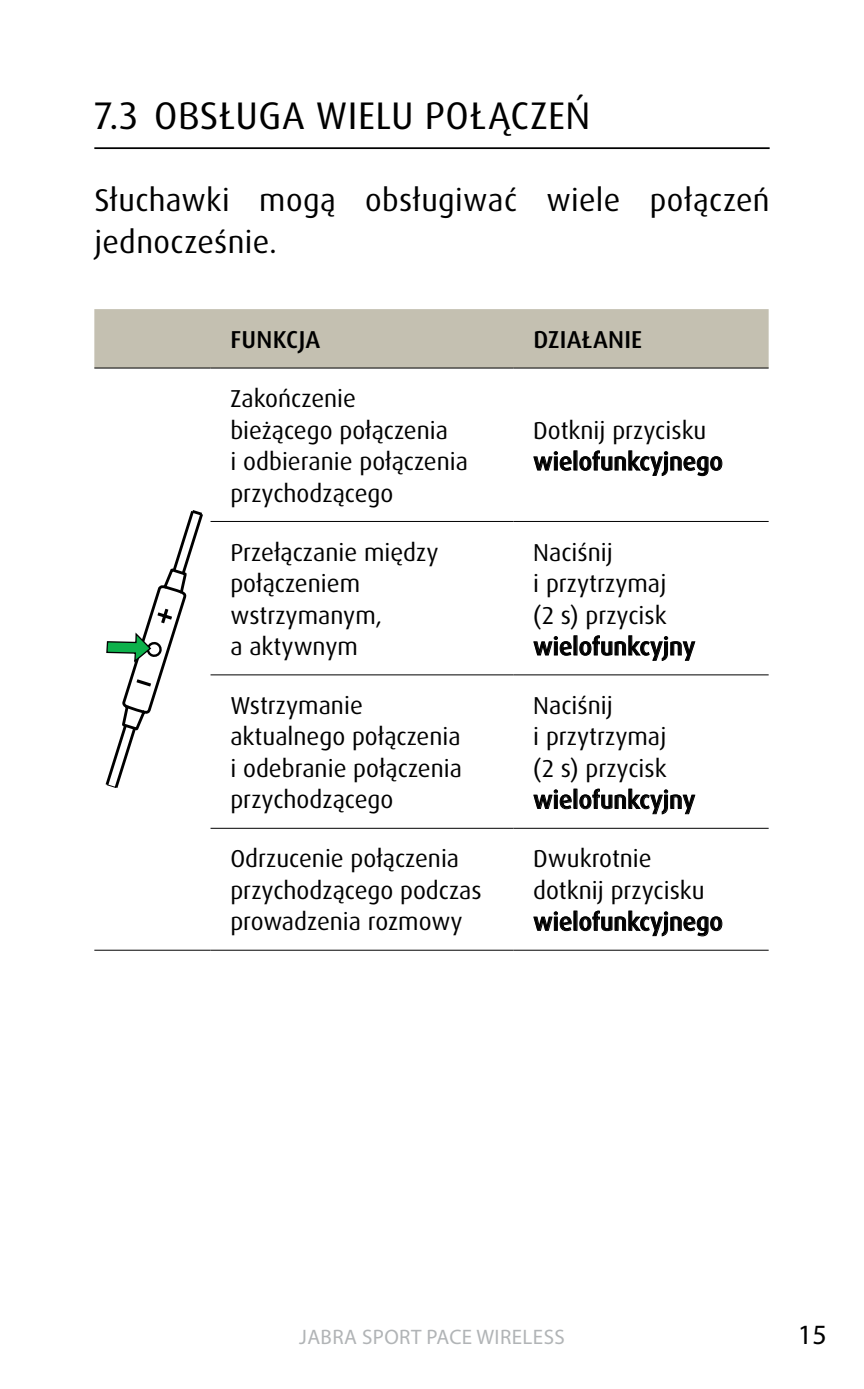
<style>
.page{position:relative;width:864px;height:1389px;background:#fff}
.page>*{position:absolute;margin:0;border:0;box-sizing:border-box;transform-origin:0 0}
.t1{font:38.5px "Dax Pro";letter-spacing:.015em;color:#000}
.t2{font:31.5px/42px "Dax Pro";letter-spacing:.01em;color:#000}
.t3{font:28px "Myriad Pro";color:#000}
.t4{font:24.5px/31.5px "Dax Pro";color:#000}
.t5{font:500 24.5px "Dax Pro";color:#000}
.t6{font:21px "Myriad Pro";letter-spacing:.02em;color:#b1b4b6}
</style>
<div class="page">
<hr style="left:94px;top:147px;width:675px;height:2px;background:#000">
<div style="left:94px;top:309px;width:674px;height:58px;background:#c4c0b1"></div>
<hr style="left:94px;top:950px;width:116px;height:1px;background:#000">
<hr style="left:210px;top:521px;width:303px;height:1px;background:#000">
<hr style="left:513px;top:521px;width:255px;height:1px;background:#000">
<hr style="left:210px;top:674px;width:303px;height:1px;background:#000">
<hr style="left:513px;top:674px;width:255px;height:1px;background:#000">
<hr style="left:210px;top:828px;width:303px;height:1px;background:#000">
<hr style="left:513px;top:828px;width:255px;height:1px;background:#000">
<hr style="left:210px;top:950px;width:303px;height:1px;background:#000">
<hr style="left:513px;top:950px;width:255px;height:1px;background:#000">
<hr style="left:94px;top:367px;width:116px;height:2px;background:#000">
<hr style="left:210px;top:367px;width:303px;height:2px;background:#000">
<hr style="left:513px;top:367px;width:255px;height:2px;background:#000">
<svg style="left:105px;top:510px;width:98px;height:278px"></svg>
<svg style="left:533px;top:451px;width:38px;height:20px"></svg>
<svg style="left:579px;top:450px;width:143px;height:26px"></svg>
<svg style="left:533px;top:636px;width:38px;height:20px"></svg>
<svg style="left:579px;top:635px;width:116px;height:26px"></svg>
<svg style="left:533px;top:790px;width:38px;height:20px"></svg>
<svg style="left:579px;top:788px;width:116px;height:27px"></svg>
<svg style="left:533px;top:912px;width:38px;height:20px"></svg>
<svg style="left:579px;top:910px;width:143px;height:27px"></svg>
<h1 class="t1" style="left:94px;top:91px;width:497px">7.3 OBSŁUGA WIELU POŁĄCZEŃ</h1>
<p class="t2" style="left:94px;top:179px;width:676px">Słuchawki mogą obsługiwać wiele połączeń jednocześnie.</p>
<p class="t5" style="left:230px;top:324px;width:91px">FUNKCJA</p>
<p class="t5" style="left:533px;top:324px;width:110px">DZIAŁANIE</p>
<p class="t4" style="left:230px;top:383px;width:239px">Zakończenie<br>bieżącego połączenia<br>i odbieranie połączenia przychodzącego</p>
<p class="t4" style="left:533px;top:415px;width:174px">Dotknij przycisku</p>
<p class="t5" style="left:533px;top:446px;width:191px">wielofunkcyjnego</p>
<p class="t4" style="left:230px;top:536px;width:209px">Przełączanie między połączeniem wstrzymanym,<br>a aktywnym</p>
<p class="t4" style="left:533px;top:536px;width:135px">Naciśnij<br>i przytrzymaj (2 s) przycisk</p>
<p class="t5" style="left:533px;top:631px;width:163px">wielofunkcyjny</p>
<p class="t4" style="left:230px;top:690px;width:233px">Wstrzymanie aktualnego połączenia i odebranie połączenia przychodzącego</p>
<p class="t4" style="left:533px;top:690px;width:135px">Naciśnij<br>i przytrzymaj (2 s) przycisk</p>
<p class="t5" style="left:533px;top:784px;width:163px">wielofunkcyjny</p>
<p class="t4" style="left:230px;top:843px;width:253px">Odrzucenie połączenia przychodzącego podczas prowadzenia rozmowy</p>
<p class="t4" style="left:533px;top:843px;width:173px">Dwukrotnie dotknij przycisku</p>
<p class="t5" style="left:533px;top:906px;width:191px">wielofunkcyjnego</p>
<p class="t6" style="left:299px;top:1324px;width:267px">JABRA SPORT PACE WIRELESS</p>
<p class="t3" style="left:797px;top:1317px;width:30px">15</p>
</div>
